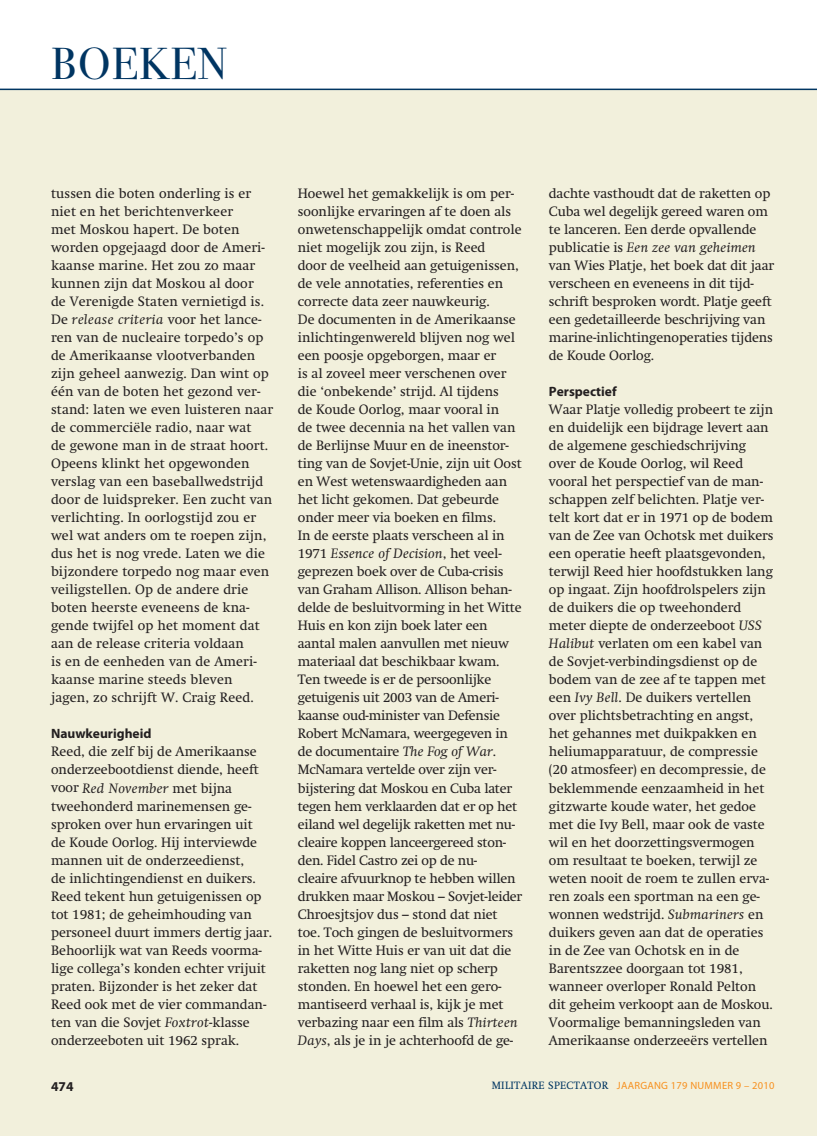
<style>
.page{position:relative;width:817px;height:1136px;background:#fff}
.page>*{position:absolute;margin:0;border:0;box-sizing:border-box;transform-origin:0 0}
.t1{font:45px "Bodoni Svty Two OSITCTT Book";letter-spacing:.03em;color:#003562}
.t2{font:13.5px/18px "Swift";color:#231f20}
.t3{font:700 13.5px "Myriad Pro";color:#231f20}
.t4{font:10.5px "Myriad Pro";letter-spacing:.025em;color:#f7901e}
.s1{font-style:italic}
.s2{font-family:"Swift";color:#003562}
</style>
<div class="page">
<div style="left:0;top:89px;width:816px;height:1046px;background:#f2f0dc"></div>
<hr style="left:0;top:89px;width:816px;height:1px;background:#003562">
<h1 class="t1" style="left:51px;top:37px;width:178px">BOEKEN</h1>
<p class="t2" style="left:51px;top:186px;width:224px">tussen die boten onderling is er niet en het berichtenverkeer<br>met Moskou hapert. De boten worden opgejaagd door de Ameri&shy;kaanse marine. Het zou zo maar kunnen zijn dat Moskou al door<br>de Verenigde Staten vernietigd is.<br>De <span class="s1">release criteria</span> voor het lance&shy;ren van de nucleaire torpedo’s op de Amerikaanse vlootverbanden zijn geheel aanwezig. Dan wint op één van de boten het gezond ver&shy;stand: laten we even luisteren naar de commerciële radio, naar wat<br>de gewone man in de straat hoort.<br>Opeens klinkt het opgewonden verslag van een baseballwedstrijd door de luidspreker. Een zucht van verlichting. In oorlogstijd zou er wel wat anders om te roepen zijn, dus het is nog vrede. Laten we die bijzondere torpedo nog maar even veiligstellen. Op de andere drie boten heerste eveneens de kna&shy;gende twijfel op het moment dat aan de release criteria voldaan<br>is en de eenheden van de Ameri&shy;kaanse marine steeds bleven jagen, zo schrijft W. Craig Reed.</p>
<p class="t3" style="left:51px;top:728px;width:102px">Nauwkeurigheid</p>
<p class="t2" style="left:51px;top:744px;width:222px">Reed, die zelf bij de Amerikaanse onderzeebootdienst diende, heeft voor <span class="s1">Red November</span> met bijna tweehonderd marinemensen ge&shy;sproken over hun ervaringen uit<br>de Koude Oorlog. Hij interviewde mannen uit de onderzeedienst,<br>de inlichtingendienst en duikers.<br>Reed tekent hun getuigenissen op tot 1981; de geheimhouding van personeel duurt immers dertig jaar.<br>Behoorlijk wat van Reeds voorma&shy;lige collega’s konden echter vrijuit praten. Bijzonder is het zeker dat<br>Reed ook met de vier commandan&shy;ten van die Sovjet <span class="s1">Foxtrot</span>-klasse onderzeeboten uit 1962 sprak.</p>
<p class="t2" style="left:298px;top:186px;width:226px">Hoewel het gemakkelijk is om per&shy;soonlijke ervaringen af te doen als onwetenschappelijk omdat controle niet mogelijk zou zijn, is Reed<br>door de veelheid aan getuigenissen, de vele annotaties, referenties en correcte data zeer nauwkeurig.<br>De documenten in de Amerikaanse inlichtingenwereld blijven nog wel een poosje opgeborgen, maar er<br>is al zoveel meer verschenen over die ‘onbekende’ strijd. Al tijdens<br>de Koude Oorlog, maar vooral in<br>de twee decennia na het vallen van de Berlijnse Muur en de ineenstor&shy;ting van de Sovjet-Unie, zijn uit Oost en West wetenswaardigheden aan het licht gekomen. Dat gebeurde onder meer via boeken en films.<br>In de eerste plaats verscheen al in 1971 <span class="s1">Essence of Decision</span>, het veel&shy;geprezen boek over de Cuba-crisis van Graham Allison. Allison behan&shy;delde de besluitvorming in het Witte Huis en kon zijn boek later een aantal malen aanvullen met nieuw materiaal dat beschikbaar kwam.<br>Ten tweede is er de persoonlijke getuigenis uit 2003 van de Ameri&shy;kaanse oud-minister van Defensie Robert McNamara, weergegeven in de documentaire <span class="s1">The Fog of War</span>.<br>McNamara vertelde over zijn ver - bijstering dat Moskou en Cuba later tegen hem verklaarden dat er op het eiland wel degelijk raketten met nu&shy;cleaire koppen lanceergereed ston&shy;den. Fidel Castro zei op de nu-<br>cleaire afvuurknop te hebben willen drukken maar Moskou – Sovjet-leider Chroesjtsjov dus – stond dat niet toe. Toch gingen de besluitvormers in het Witte Huis er van uit dat die raketten nog lang niet op scherp stonden. En hoewel het een gero&shy;mantiseerd verhaal is, kijk je met verbazing naar een film als <span class="s1">Thirteen Days</span>, als je in je achterhoofd de ge-</p>
<p class="t2" style="left:549px;top:186px;width:227px">dachte vasthoudt dat de raketten op Cuba wel degelijk gereed waren om te lanceren. Een derde opvallende publicatie is <span class="s1">Een zee van geheimen </span>van Wies Platje, het boek dat dit jaar verscheen en eveneens in dit tijd&shy;schrift besproken wordt. Platje geeft een gedetailleerde beschrijving van marine-inlichtingenoperaties tijdens de Koude Oorlog.</p>
<p class="t3" style="left:549px;top:386px;width:69px">Perspectief</p>
<p class="t2" style="left:548px;top:402px;width:226px">Waar Platje volledig probeert te zijn en duidelijk een bijdrage levert aan de algemene geschiedschrijving over de Koude Oorlog, wil Reed vooral het perspectief van de man&shy;schappen zelf belichten. Platje ver&shy;telt kort dat er in 1971 op de bodem van de Zee van Ochotsk met duikers een operatie heeft plaatsgevonden, terwijl Reed hier hoofdstukken lang op ingaat. Zijn hoofdrolspelers zijn de duikers die op tweehonderd meter diepte de onderzeeboot <span class="s1">USS Halibut</span> verlaten om een kabel van de Sovjet-verbindingsdienst op de bodem van de zee af te tappen met een <span class="s1">Ivy Bell</span>. De duikers vertellen over plichtsbetrachting en angst, het gehannes met duikpakken en heliumapparatuur, de compressie (20 atmosfeer) en decompressie, de beklemmende eenzaamheid in het gitzwarte koude water, het gedoe met die Ivy Bell, maar ook de vaste wil en het doorzettingsvermogen om resultaat te boeken, terwijl ze weten nooit de roem te zullen erva&shy;ren zoals een sportman na een ge&shy;wonnen wedstrijd. <span class="s1">Submariners</span> en duikers geven aan dat de operaties in de Zee van Ochotsk en in de Barentszzee doorgaan tot 1981, wanneer overloper Ronald Pelton dit geheim verkoopt aan de Moskou.<br>Voormalige bemanningsleden van Amerikaanse onderzeeërs vertellen</p>
<p class="t3" style="left:51px;top:1081px;width:24px">474</p>
<p class="t4" style="left:491px;top:1078px;width:284px"><span class="s2">MILITAIRE SPECTATOR</span> JAARGANG 179 NUMMER 9 – 2010</p>
</div>
